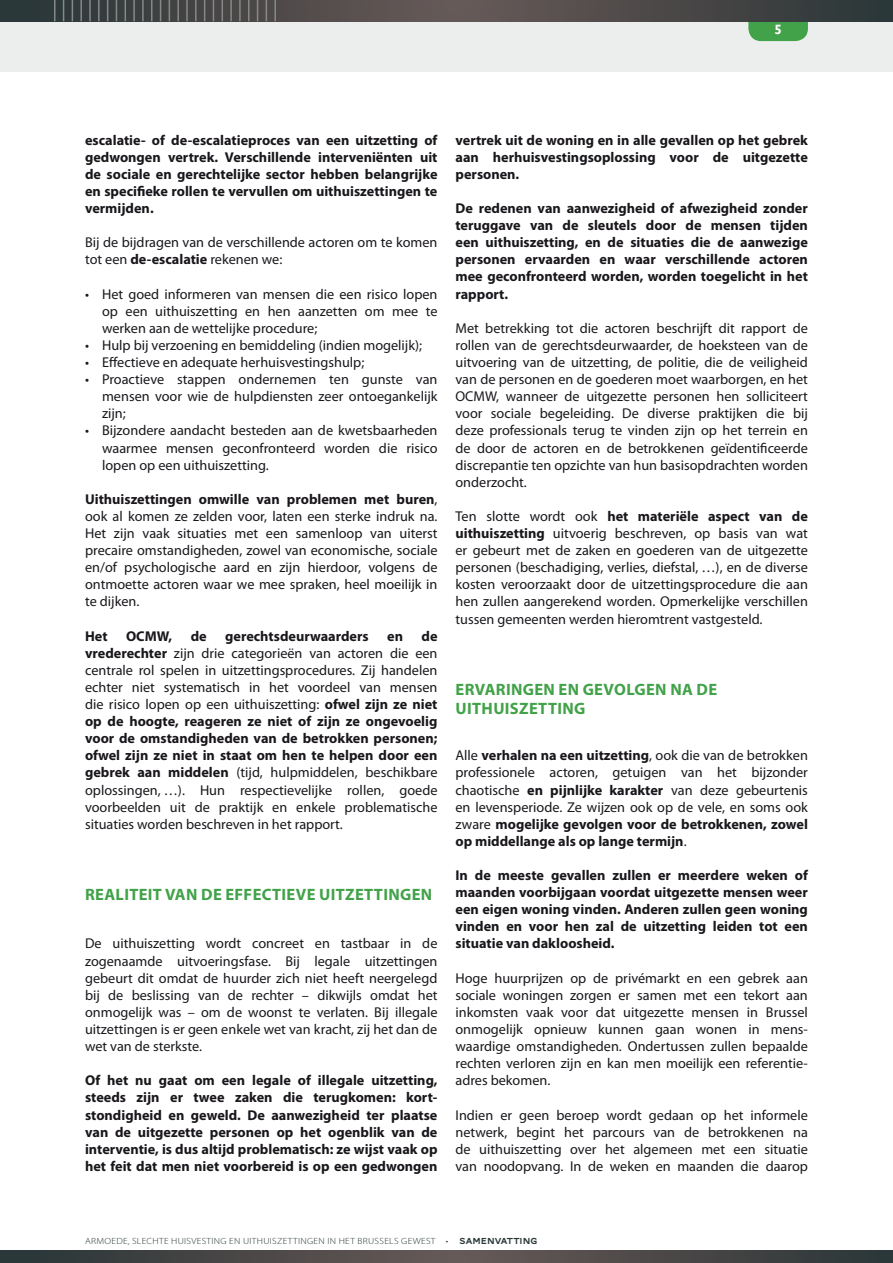
<style>
.page{position:relative;width:893px;height:1263px;background:#fff}
.page>*{position:absolute;margin:0;border:0;box-sizing:border-box;transform-origin:0 0}
.t1{font:700 16.5px/19.8px "Myriad Pro";letter-spacing:.02em;color:#42a249}
.t2{font:14.25px/17.1px "Myriad Pro";color:#1a171c;text-align:justify}
.t3{font:700 14.25px/17.1px "Myriad Pro";color:#1a171c;text-align:justify}
.t4{font:700 13.5px "Gill Sans";color:#fff}
.t5{font:300 9px "Myriad Pro";letter-spacing:.03em;color:#2b3839;scale:1.1 1}
.s1{font-weight:700}
.s2{font-family:"AW Conqueror Carved One";font-weight:400}
</style>
<div class="page">
<div style="left:0;top:0;width:893px;height:71px;background:#eceded"></div>
<svg style="left:0;top:1250px;width:893px;height:13px;background:#484747"></svg>
<svg style="left:748px;top:21px;width:60px;height:20px"></svg>
<svg style="left:0;top:0;width:893px;height:21px;background:#494747"></svg>
<hr style="left:54px;top:0;width:2px;height:21px;background:#87888a">
<svg style="left:63px;top:0;width:1px;height:21px"></svg>
<svg style="left:72px;top:0;width:1px;height:21px"></svg>
<hr style="left:80px;top:0;width:2px;height:21px;background:#87888a">
<hr style="left:89px;top:0;width:2px;height:21px;background:#87888a">
<hr style="left:98px;top:0;width:2px;height:21px;background:#87888a">
<svg style="left:107px;top:0;width:1px;height:21px"></svg>
<svg style="left:116px;top:0;width:1px;height:21px"></svg>
<svg style="left:125px;top:0;width:1px;height:21px"></svg>
<hr style="left:133px;top:0;width:2px;height:21px;background:#87888a">
<hr style="left:142px;top:0;width:2px;height:21px;background:#87888a">
<svg style="left:151px;top:0;width:1px;height:21px"></svg>
<svg style="left:160px;top:0;width:1px;height:21px"></svg>
<svg style="left:169px;top:0;width:1px;height:21px"></svg>
<hr style="left:177px;top:0;width:2px;height:21px;background:#87888a">
<hr style="left:186px;top:0;width:2px;height:21px;background:#87888a">
<hr style="left:195px;top:0;width:2px;height:21px;background:#87888a">
<svg style="left:204px;top:0;width:1px;height:21px"></svg>
<svg style="left:213px;top:0;width:1px;height:21px"></svg>
<svg style="left:222px;top:0;width:1px;height:21px"></svg>
<hr style="left:230px;top:0;width:2px;height:21px;background:#87888a">
<hr style="left:239px;top:0;width:2px;height:21px;background:#87888a">
<svg style="left:248px;top:0;width:1px;height:21px"></svg>
<svg style="left:257px;top:0;width:1px;height:21px"></svg>
<svg style="left:266px;top:0;width:1px;height:21px"></svg>
<hr style="left:274px;top:0;width:2px;height:21px;background:#87888a">
<p class="t4" style="left:774px;top:22px;width:9px">5</p>
<p class="t3" style="left:85px;top:131px;width:354px">escalatie- of de-escalatieproces van een uitzetting of gedwongen vertrek. Verschillende interveniënten uit de sociale en gerechtelijke sector hebben belangrijke en specifieke rollen te vervullen om uithuiszettingen te vermijden.</p>
<p class="t2" style="left:85px;top:234px;width:354px">Bij de bijdragen van de verschillende actoren om te komen tot een <span class="s1">de-escalatie</span> rekenen we:</p>
<p class="t2" style="left:102px;top:285px;width:337px;text-indent:-17px">• Het goed informeren van mensen die een risico lopen op een uithuiszetting en hen aanzetten om mee te werken aan de wettelijke procedure;</p>
<p class="t2" style="left:85px;top:336px;width:339px">• Hulp bij verzoening en bemiddeling (indien mogelijk);</p>
<p class="t2" style="left:85px;top:353px;width:281px">• Effectieve en adequate herhuisvestingshulp;</p>
<p class="t2" style="left:102px;top:371px;width:337px;text-indent:-17px">• Proactieve stappen ondernemen ten gunste van mensen voor wie de hulpdiensten zeer ontoegankelijk zijn;</p>
<p class="t2" style="left:102px;top:422px;width:337px;text-indent:-17px">• Bijzondere aandacht besteden aan de kwetsbaarheden waarmee mensen geconfronteerd worden die risico lopen op een uithuiszetting.</p>
<p class="t2" style="left:85px;top:490px;width:354px"><span class="s1">Uithuiszettingen omwille van problemen met buren</span>, ook al komen ze zelden voor, laten een sterke indruk na.<br>Het zijn vaak situaties met een samenloop van uiterst precaire omstandigheden, zowel van economische, sociale en/of psychologische aard en zijn hierdoor, volgens de ontmoette actoren waar we mee spraken, heel moeilijk in te dijken.</p>
<p class="t3" style="left:85px;top:627px;width:24px">Het</p>
<p class="t3" style="left:126px;top:627px;width:48px">OCMW,</p>
<p class="t3" style="left:191px;top:627px;width:18px">de</p>
<p class="t3" style="left:225px;top:627px;width:145px">gerechtsdeurwaarders</p>
<p class="t3" style="left:387px;top:627px;width:17px">en</p>
<p class="t2" style="left:85px;top:627px;width:354px;text-indent:336px"><span class="s1">de vrederechter</span> zijn drie categorieën van actoren die een centrale rol spelen in uitzettingsprocedures. Zij handelen echter niet systematisch in het voordeel van mensen die risico lopen op een uithuiszetting: <span class="s1">ofwel zijn ze niet op de hoogte, reageren ze niet of zijn ze ongevoelig voor de omstandigheden van de betrokken personen; ofwel zijn ze niet in staat om hen te helpen door een gebrek aan middelen</span> (tijd, hulpmiddelen, beschikbare oplossingen, …). Hun respectievelijke rollen, goede voorbeelden uit de praktijk en enkele problematische situaties worden beschreven in het rapport.</p>
<p class="t1" style="left:85px;top:884px;width:348px">REALITEIT VAN DE EFFECTIEVE UITZETTINGEN</p>
<p class="t2" style="left:85px;top:935px;width:354px">De uithuiszetting wordt concreet en tastbaar in de zogenaamde uitvoeringsfase. Bij legale uitzettingen gebeurt dit omdat de huurder zich niet heeft neergelegd bij de beslissing van de rechter – dikwijls omdat het onmogelijk was – om de woonst te verlaten. Bij illegale uitzettingen is er geen enkele wet van kracht, zij het dan de wet van de sterkste.</p>
<p class="t3" style="left:85px;top:1071px;width:354px">Of het nu gaat om een legale of illegale uitzetting, steeds zijn er twee zaken die terugkomen: kort&shy;stondigheid en geweld. De aanwezigheid ter plaatse van de uitgezette personen op het ogenblik van de interventie, is dus altijd problematisch: ze wijst vaak op het feit dat men niet voorbereid is op een gedwongen</p>
<p class="t3" style="left:455px;top:131px;width:354px">vertrek uit de woning en in alle gevallen op het gebrek aan herhuisvestingsoplossing voor de uitgezette personen.</p>
<p class="t3" style="left:455px;top:199px;width:354px">De redenen van aanwezigheid of afwezigheid zonder teruggave van de sleutels door de mensen tijden een uithuiszetting, en de situaties die de aanwezige personen ervaarden en waar verschillende actoren mee geconfronteerd worden, worden toegelicht in het rapport.</p>
<p class="t2" style="left:455px;top:319px;width:354px">Met betrekking tot die actoren beschrijft dit rapport de rollen van de gerechtsdeurwaarder, de hoeksteen van de uitvoering van de uitzetting, de politie, die de veiligheid van de personen en de goederen moet waarborgen, en het OCM</p>
<p class="t2" style="left:455px;top:388px;width:355px;text-indent:30px">W, wanneer de uitgezette personen hen solliciteert voor sociale begeleiding. De diverse praktijken die bij deze professionals terug te vinden zijn op het terrein en de door de actoren en de betrokkenen geïdentificeerde discrepantie ten opzichte van hun basisopdrachten worden onderzocht.</p>
<p class="t2" style="left:455px;top:507px;width:354px">Ten slotte wordt ook <span class="s1">het materiële aspect van de uithuiszetting</span> uitvoerig beschreven, op basis van wat er gebeurt met de zaken en goederen van de uitgezette personen (beschadiging, verlies, diefstal, …), en de diverse kosten veroorzaakt door de uitzettingsprocedure die aan hen zullen aangerekend worden. Opmerkelijke verschillen tussen gemeenten werden hieromtrent vastgesteld.</p>
<p class="t1" style="left:456px;top:679px;width:263px">ERVARINGEN EN GEVOLGEN NA DE<br>UITHUISZETTING</p>
<p class="t2" style="left:455px;top:747px;width:354px">Alle <span class="s1">verhalen na een uitzetting</span>, ook die van de betrokken professionele actoren, getuigen van het bijzonder chaotische <span class="s1">en pijnlijke karakter</span> van deze gebeurtenis en levensperiode. Ze wijzen ook op de vele, en soms ook zware <span class="s1">mogelijke gevolgen voor de betrokkenen, zowel op middellange als op lange termijn</span>.</p>
<p class="t3" style="left:455px;top:866px;width:354px">In de meeste gevallen zullen er meerdere weken of maanden voorbijgaan voordat uitgezette mensen weer een eigen woning vinden. Anderen zullen geen woning vinden en voor hen zal de uitzetting leiden tot een situatie van dakloosheid.</p>
<p class="t2" style="left:455px;top:969px;width:354px">Hoge huurprijzen op de privémarkt en een gebrek aan sociale woningen zorgen er samen met een tekort aan inkomsten vaak voor dat uitgezette mensen in Brussel onmogelijk opnieuw kunnen gaan wonen in mens&shy;waardige omstandigheden. Ondertussen zullen bepaalde rechten verloren zijn en kan men moeilijk een referentie&shy;adres bekomen.</p>
<p class="t2" style="left:455px;top:1106px;width:354px">I ndien er geen beroep wordt gedaan op het informele netwerk, begint het parcours van de betrokkenen na de uithuiszetting over het algemeen met een situatie van noodopvang. I n de weken en maanden die daarop</p>
<p class="t5" style="left:85px;top:1236px;width:413px">ARMOEDE, SLECHTE HUISVESTING EN UITHUISZETTINGEN IN HET BRUSSELS GEWEST • <span class="s2">SAMENVATTING</span></p>
</div>
